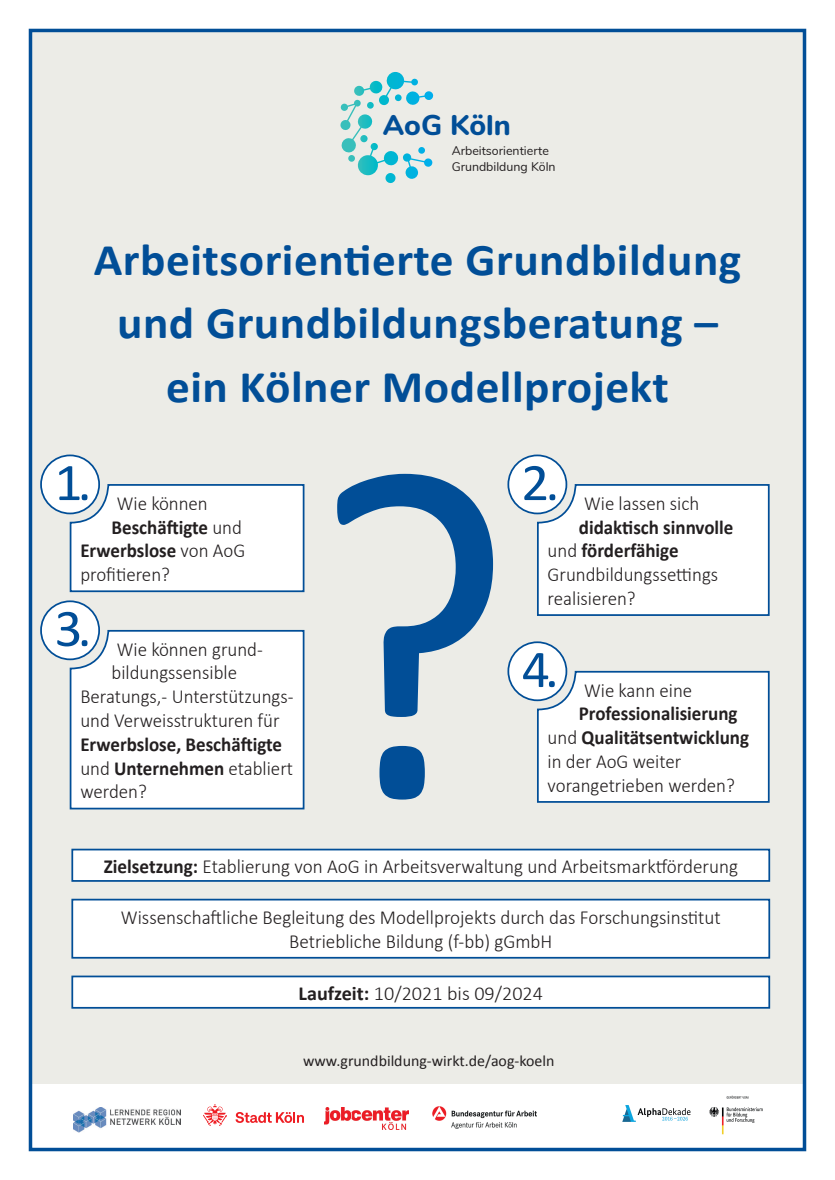
<style>
.page{position:relative;width:835px;height:1180px;background:#fff}
.page>*{position:absolute;margin:0;border:0;box-sizing:border-box;transform-origin:0 0}
.t1{font:53.23px "Calibri";color:#014e97;scale:1.04 1}
.t2{font:700 45.5px/63.3px "Calibri";letter-spacing:.01em;color:#014e97;text-align:center;scale:1.04 1}
.t3{font:800 28.59px "Nunito";color:#014e97}
.t4{font:300 19.95px/23.8px "Calibri";color:#231f20;scale:.95 1}
.t5{font:300 19.95px/23.8px "Calibri";color:#231f20;text-align:center;scale:.96 1}
.t6{font:700 19.95px/23.8px "Calibri";color:#231f20;scale:.95 1}
.t7{font:300 19.95px "Calibri";color:#231f20}
.t8{font:15.75px "Calibri";color:#231f20}
.t9{font:12.42px/15.8px "Nunito";color:#231f20}
.s1{font-weight:300}
.s2{font-weight:700}
</style>
<div class="page">
<div style="left:30px;top:30px;width:775px;height:1053px;background:#ecece7"></div>
<svg style="left:340px;top:72px;width:93px;height:104px"></svg>
<svg style="left:337px;top:474px;width:156px;height:325px"></svg>
<div style="left:41px;top:601px;width:58px;height:58px;background:#fff;border-radius:50%"></div>
<div style="left:40px;top:600px;width:60px;height:60px;border:2px solid #014e97;border-radius:50%"></div>
<div style="left:41px;top:455px;width:58px;height:58px;background:#fff;border-radius:50%"></div>
<div style="left:40px;top:454px;width:60px;height:60px;border:2px solid #014e97;border-radius:50%"></div>
<div style="left:508px;top:455px;width:58px;height:58px;background:#fff;border-radius:50%"></div>
<div style="left:507px;top:454px;width:60px;height:60px;border:2px solid #014e97;border-radius:50%"></div>
<div style="left:508px;top:642px;width:58px;height:58px;background:#fff;border-radius:50%"></div>
<div style="left:507px;top:641px;width:60px;height:60px;border:2px solid #014e97;border-radius:50%"></div>
<div style="left:69px;top:629px;width:236px;height:181px;background:#fff"></div>
<svg style="left:69px;top:483px;width:236px;height:110px"></svg>
<svg style="left:536px;top:483px;width:234px;height:133px"></svg>
<svg style="left:536px;top:670px;width:234px;height:133px"></svg>
<div style="left:72px;top:976px;width:697px;height:32px;background:#fff"></div>
<div style="left:71px;top:975px;width:699px;height:33px;border:2px solid #014e97"></div>
<div style="left:72px;top:899px;width:697px;height:58px;background:#fff"></div>
<div style="left:71px;top:898px;width:699px;height:60px;border:2px solid #014e97"></div>
<div style="left:72px;top:849px;width:697px;height:32px;background:#fff"></div>
<div style="left:71px;top:848px;width:699px;height:34px;border:2px solid #014e97"></div>
<div style="left:29px;top:29px;width:777px;height:1122px;border:4px solid #014e97"></div>
<img style="left:432px;top:1106px;width:104px;height:22px">
<img style="left:324px;top:1107px;width:84px;height:22px">
<svg style="left:203px;top:1104px;width:24px;height:22px"></svg>
<svg style="left:235px;top:1112px;width:69px;height:11px"></svg>
<img style="left:622px;top:1095px;width:141px;height:40px">
<img style="left:73px;top:1107px;width:107px;height:25px">
<h3 class="t3" style="left:382px;top:104px;width:130px">AoG Köln</h3>
<p class="t9" style="left:451px;top:142px;width:105px">Arbeitsorientierte<br>Grundbildung Köln</p>
<h2 class="t2" style="left:94px;top:226px;width:624px">Arbeitsorientierte Grundbildung und Grundbildungsberatung – ein Kölner Modellprojekt</h2>
<h1 class="t1" style="left:54px;top:445px;width:37px">1.</h1>
<h1 class="t1" style="left:521px;top:445px;width:38px">2.</h1>
<p class="t4" style="left:117px;top:491px;width:97px">Wie können</p>
<p class="t6" style="left:111px;top:514px;width:139px">Beschäftigte <span class="s1">und</span></p>
<p class="t6" style="left:80px;top:538px;width:175px">Erwerbslose <span class="s1">von AoG</span></p>
<p class="t4" style="left:80px;top:562px;width:96px">profitieren?</p>
<p class="t4" style="left:584px;top:491px;width:123px">Wie lassen sich</p>
<p class="t4" style="left:547px;top:515px;width:197px;text-indent:31px"><span class="s2">didaktisch sinnvolle </span>und <span class="s2">förderfähige<br></span>Grundbildungssettings realisieren?</p>
<h1 class="t1" style="left:54px;top:591px;width:37px">3.</h1>
<p class="t4" style="left:117px;top:637px;width:155px">Wie können grund-</p>
<p class="t4" style="left:111px;top:660px;width:134px">bildungssensible</p>
<p class="t4" style="left:80px;top:684px;width:226px">Beratungs,- Unterstützungs-</p>
<p class="t4" style="left:80px;top:708px;width:211px">und Verweisstrukturen für</p>
<p class="t6" style="left:80px;top:731px;width:225px">Erwerbslose, Beschäftigte <span class="s1">und</span> Unternehmen <span class="s1">etabliert werden?</span></p>
<h1 class="t1" style="left:521px;top:632px;width:37px">4.</h1>
<p class="t4" style="left:584px;top:678px;width:115px">Wie kann eine</p>
<p class="t6" style="left:547px;top:701px;width:213px;text-indent:31px">Professionalisierung <span class="s1">und</span> Qualitätsentwicklung <span class="s1">in der AoG weiter vorangetrieben werden?</span></p>
<p class="t5" style="left:104px;top:854px;width:662px"><span class="s2">Zielsetzung:</span> Etablierung von AoG in Arbeitsverwaltung und Arbeitsmarktförderung</p>
<p class="t5" style="left:121px;top:905px;width:626px">Wissenschaftliche Begleitung des Modellprojekts durch das Forschungsinstitut<br>Betriebliche Bildung (f-bb) gGmbH</p>
<p class="t7" style="left:298px;top:980px;width:246px"><span class="s2">Laufzeit:</span> 10/2021 bis 09/2024</p>
<p class="t8" style="left:303px;top:1049px;width:253px">www.grundbildung-wirkt.de/aog-koeln</p>
</div>
